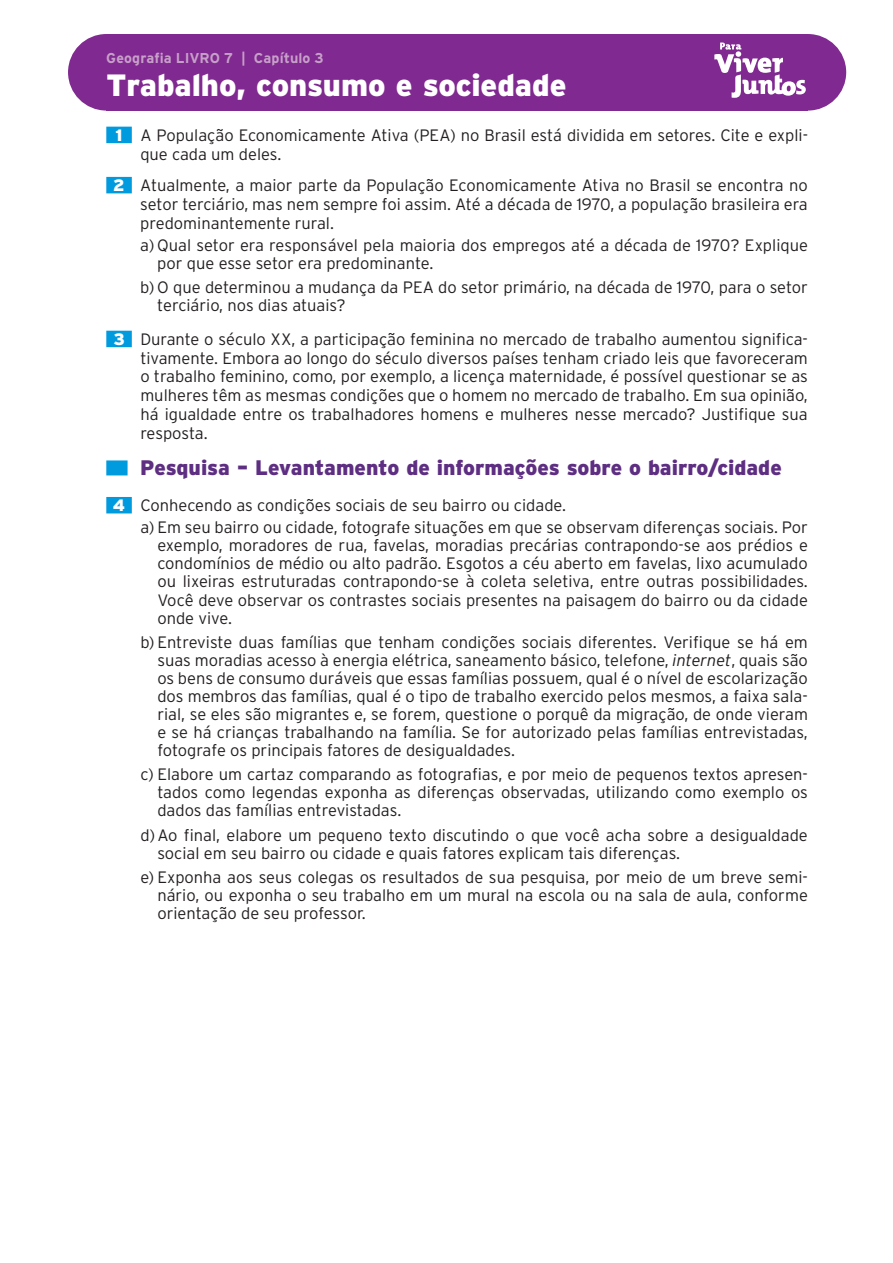
<style>
.page{position:relative;width:893px;height:1263px;background:#fff}
.page>*{position:absolute;margin:0;border:0;box-sizing:border-box;transform-origin:0 0}
.t1{font:900 30.75px "Interstate";letter-spacing:-.005em;color:#fff}
.t2{font:900 21px "Interstate";color:#5e2e82}
.t3{font:300 16.5px/18px "Interstate";color:#231f20;text-align:justify}
.t4{font:700 14.25px "Interstate";letter-spacing:.005em;color:#c7a0c9}
.s1{font-weight:900;color:#fff}
.s2{font-style:italic}
</style>
<div class="page">
<div style="left:770px;top:34px;width:76px;height:77px;background:#802990;border-radius:50%"></div>
<div style="left:68px;top:34px;width:77px;height:77px;background:#802990;border-radius:50%"></div>
<div style="left:106px;top:34px;width:702px;height:77px;background:#802990"></div>
<svg style="left:714px;top:43px;width:92px;height:55px"></svg>
<div style="left:106px;top:127px;width:26px;height:16px;background:#009bde"></div>
<div style="left:106px;top:177px;width:26px;height:16px;background:#009bde"></div>
<div style="left:106px;top:331px;width:26px;height:16px;background:#009bde"></div>
<div style="left:106px;top:497px;width:26px;height:16px;background:#009bde"></div>
<div style="left:106px;top:460px;width:22px;height:15px;background:#009bde"></div>
<p class="t4" style="left:106px;top:50px;width:219px">Geografia LIVRO 7 | Capítulo 3</p>
<h1 class="t1" style="left:106px;top:67px;width:462px">Trabalho, consumo e sociedade</h1>
<p class="t3" style="left:140px;top:126px;width:669px;line-height:18.8px;text-indent:-25px"><span class="s1">1</span> A População Economicamente Ativa (PEA) no Brasil está dividida em setores. Cite e expli&shy;que cada um deles.</p>
<p class="t3" style="left:140px;top:176px;width:669px;line-height:18.8px;text-indent:-27px"><span class="s1">2</span> Atualmente, a maior parte da População Economicamente Ativa no Brasil se encontra no setor terciário, mas nem sempre foi assim. Até a década de 1970, a população brasileira era predominantemente rural.</p>
<p class="t3" style="left:157px;top:236px;width:652px;text-indent:-17px">a) Qual setor era responsável pela maioria dos empregos até a década de 1970? Explique por que esse setor era predominante.</p>
<p class="t3" style="left:157px;top:278px;width:652px;text-indent:-17px">b) O que determinou a mudança da PEA do setor primário, na década de 1970, para o setor terciário, nos dias atuais?</p>
<p class="t3" style="left:140px;top:330px;width:669px;line-height:18.8px;text-indent:-27px"><span class="s1">3</span> Durante o século XX, a participação feminina no mercado de trabalho aumentou significa&shy;tivamente. Embora ao longo do século diversos países tenham criado leis que favoreceram o trabalho feminino, como, por exemplo, a licença maternidade, é possível questionar se as mulheres têm as mesmas condições que o homem no mercado de trabalho. Em sua opinião, há igualdade entre os trabalhadores homens e mulheres nesse mercado? Justifique sua resposta.</p>
<p class="t2" style="left:140px;top:456px;width:643px">Pesquisa – Levantamento de informações sobre o bairro/cidade</p>
<p class="t3" style="left:140px;top:494px;width:669px;line-height:22.2px;text-indent:-27px"><span class="s1">4</span> Conhecendo as condições sociais de seu bairro ou cidade.<br>a) Em seu bairro ou cidade, fotografe situações em que se observam diferenças sociais. Por</p>
<p class="t3" style="left:157px;top:536px;width:652px">exemplo, moradores de rua, favelas, moradias precárias contrapondo-se aos prédios e condomínios de médio ou alto padrão. Esgotos a céu aberto em favelas, lixo acumulado ou lixeiras estruturadas contrapondo-se à coleta seletiva, entre outras possibilidades.<br>Você deve observar os contrastes sociais presentes na paisagem do bairro ou da cidade onde vive.</p>
<p class="t3" style="left:157px;top:633px;width:652px;text-indent:-17px">b) Entreviste duas famílias que tenham condições sociais diferentes. Verifique se há em suas moradias acesso à energia elétrica, saneamento básico, telefone, <span class="s2">internet</span>, quais são os bens de consumo duráveis que essas famílias possuem, qual é o nível de escolarização dos membros das famílias, qual é o tipo de trabalho exercido pelos mesmos, a faixa sala&shy;rial, se eles são migrantes e, se forem, questione o porquê da migração, de onde vieram e se há crianças trabalhando na família. Se for autorizado pelas famílias entrevistadas, fotografe os principais fatores de desigualdades.</p>
<p class="t3" style="left:157px;top:765px;width:652px;text-indent:-17px">c) Elabore um cartaz comparando as fotografias, e por meio de pequenos textos apresen&shy;tados como legendas exponha as diferenças observadas, utilizando como exemplo os dados das famílias entrevistadas.</p>
<p class="t3" style="left:157px;top:826px;width:652px;text-indent:-17px">d)Ao final, elabore um pequeno texto discutindo o que você acha sobre a desigualdade social em seu bairro ou cidade e quais fatores explicam tais diferenças.</p>
<p class="t3" style="left:157px;top:868px;width:652px;text-indent:-17px">e) Exponha aos seus colegas os resultados de sua pesquisa, por meio de um breve semi&shy;nário, ou exponha o seu trabalho em um mural na escola ou na sala de aula, conforme orientação de seu professor.</p>
</div>
